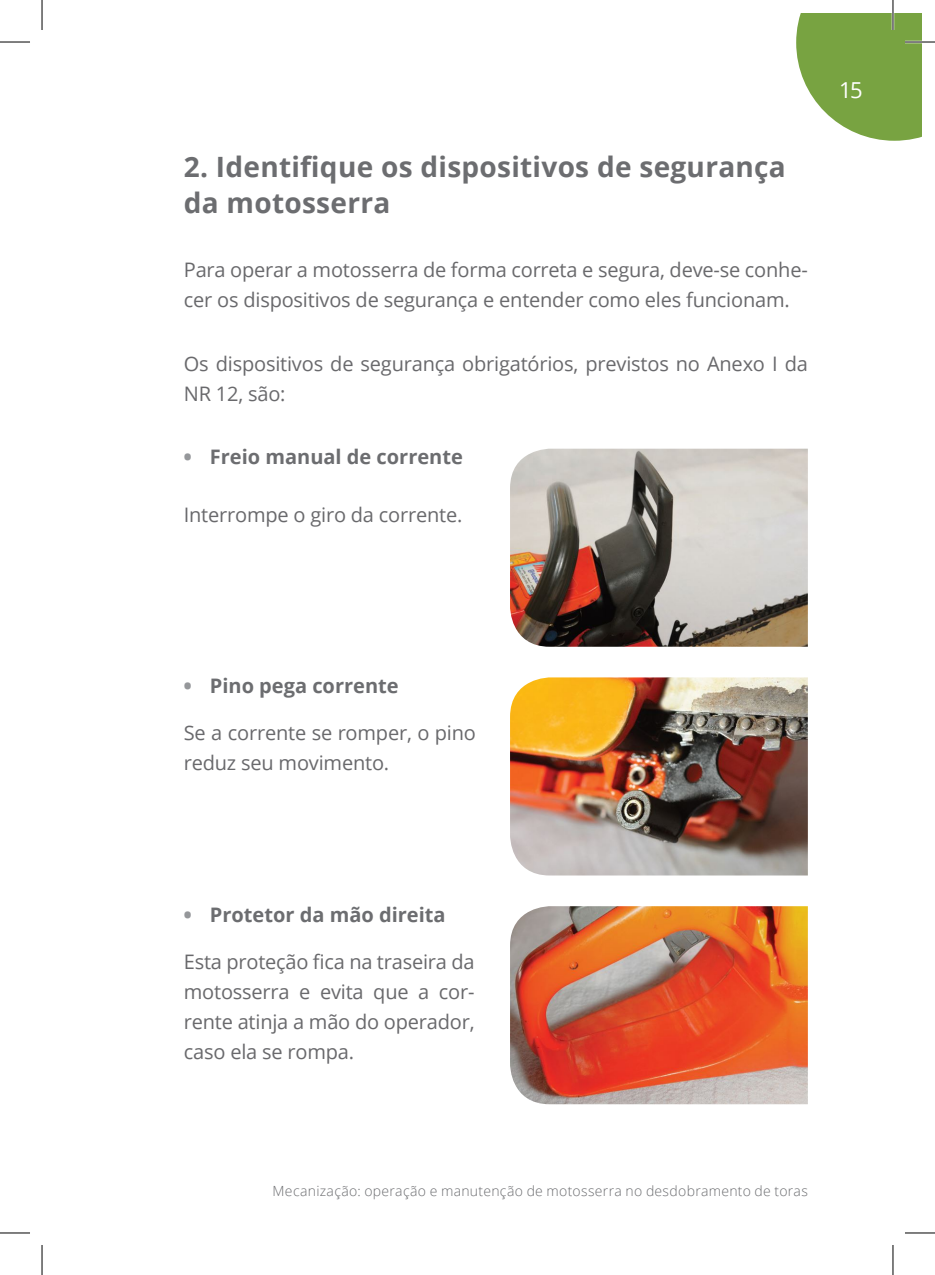
<style>
.page{position:relative;width:935px;height:1275px;background:#fff}
.page>*{position:absolute;margin:0;border:0;box-sizing:border-box;transform-origin:0 0}
.t1{font:700 28px/36px "Open Sans";letter-spacing:.01em;color:#6c6d70}
.t2{font:22px "Open Sans";color:#fff}
.t3{font:20px/30px "Open Sans";letter-spacing:-.01em;color:#69696c}
.t4{font:700 20px "Open Sans";color:#6c6d70}
.t5{font:300 14px "Open Sans";letter-spacing:.02em;color:#6c6d70}
.s1{font-weight:800;color:#95979a}
</style>
<div class="page">
<svg style="left:796px;top:14px;width:125px;height:127px;background:#8aaf5b"></svg>
<img style="left:510px;top:449px;width:297px;height:198px">
<img style="left:510px;top:677px;width:297px;height:198px">
<img style="left:510px;top:906px;width:297px;height:198px">
<hr style="left:904px;top:41px;width:30px;height:2px;background:#fff">
<hr style="left:891px;top:0;width:3px;height:30px;background:#fff">
<hr style="left:0;top:42px;width:30px;height:1px;background:#000">
<hr style="left:904px;top:42px;width:30px;height:1px;background:#000">
<hr style="left:0;top:1232px;width:30px;height:1px;background:#000">
<hr style="left:904px;top:1232px;width:30px;height:1px;background:#000">
<hr style="left:42px;top:0;width:1px;height:30px;background:#000">
<hr style="left:42px;top:1245px;width:1px;height:30px;background:#000">
<hr style="left:892px;top:0;width:1px;height:30px;background:#000">
<hr style="left:892px;top:1245px;width:1px;height:30px;background:#000">
<h1 class="t1" style="left:184px;top:148px;width:603px">2. Identifique os dispositivos de segurança da motosserra</h1>
<p class="t3" style="left:184px;top:254px;width:625px">Para operar a motosserra de forma correta e segura, deve-se conhe&shy;cer os dispositivos de segurança e entender como eles funcionam.</p>
<p class="t3" style="left:184px;top:348px;width:625px">Os dispositivos de segurança obrigatórios, previstos no Anexo I da<br>NR 12, são:</p>
<p class="t4" style="left:184px;top:442px;width:280px"><span class="s1">•</span> Freio manual de corrente</p>
<p class="t3" style="left:184px;top:499px;width:280px">Interrompe o giro da corrente.</p>
<p class="t2" style="left:839px;top:74px;width:25px">15</p>
<p class="t4" style="left:184px;top:671px;width:216px"><span class="s1">•</span> Pino pega corrente</p>
<p class="t3" style="left:184px;top:717px;width:293px">Se a corrente se romper, o pino reduz seu movimento.</p>
<p class="t4" style="left:184px;top:900px;width:263px"><span class="s1">•</span> Protetor da mão direita</p>
<p class="t3" style="left:184px;top:945px;width:292px;text-align:justify">Esta proteção fica na traseira da motosserra e evita que a cor&shy;rente atinja a mão do operador, caso ela se rompa.</p>
<p class="t5" style="left:272px;top:1181px;width:536px">Mecanização: operação e manutenção de motosserra no desdobramento de toras</p>
</div>
